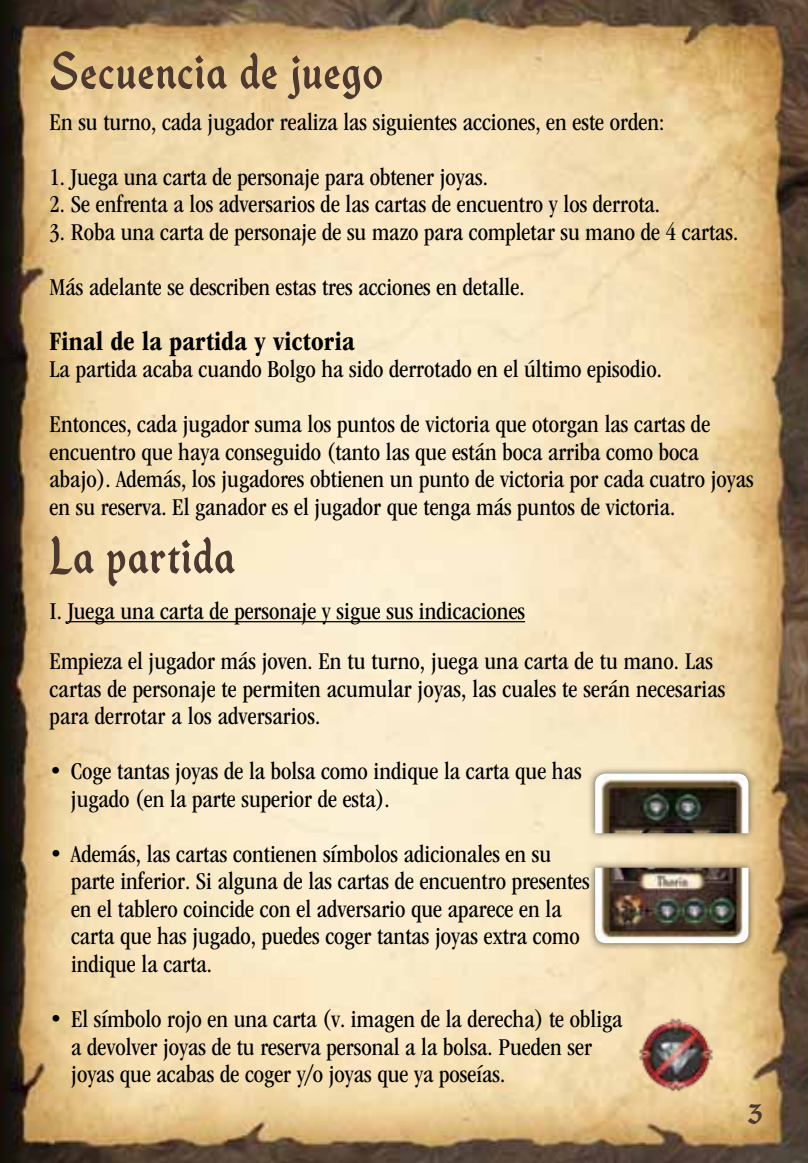
<style>
.page{position:relative;width:808px;height:1163px;background:#fff}
.page>*{position:absolute;margin:0;border:0;box-sizing:border-box;transform-origin:0 0}
.t1{font:70px "House Holiday TTF Gothic";letter-spacing:.025em;color:#4e3931}
.t2{font:40.5px "House Holiday TTF Gothic";color:#4e3931;scale:1.11 1}
.t3{font:700 condensed 27.5px "ITC Garamond Std";letter-spacing:.01em;color:#000}
.t4{font:condensed 25px/27.5px "ITC Garamond Std";color:#000}
</style>
<div class="page">
<img style="left:0;top:0;width:808px;height:1162px">
<div style="left:587px;top:765px;width:169px;height:75px;background:#000;opacity:.6"></div>
<img style="left:595px;top:773px;width:153px;height:60px">
<div style="left:587px;top:859px;width:169px;height:91px;background:#000;opacity:.6"></div>
<img style="left:595px;top:867px;width:153px;height:76px">
<img style="left:635px;top:1013px;width:82px;height:80px">
<hr style="left:68px;top:621px;width:457px;height:1px;background:#000">
<h1 class="t1" style="left:50px;top:38px;width:335px">Secuencia de juego</h1>
<p class="t4" style="left:50px;top:108px;width:616px">En su turno, cada jugador realiza las siguientes acciones, en este orden:</p>
<p class="t4" style="left:50px;top:163px;width:440px">1. Juega una carta de personaje para obtener joyas.</p>
<p class="t4" style="left:50px;top:191px;width:612px">2. Se enfrenta a los adversarios de las cartas de encuentro y los derrota.</p>
<p class="t4" style="left:50px;top:218px;width:690px">3. Roba una carta de personaje de su mazo para completar su mano de 4 cartas.</p>
<p class="t4" style="left:50px;top:273px;width:476px">Más adelante se describen estas tres acciones en detalle.</p>
<p class="t3" style="left:50px;top:325px;width:307px">Final de la partida y victoria</p>
<p class="t4" style="left:50px;top:356px;width:614px">La partida acaba cuando Bolgo ha sido derrotado en el último episodio.</p>
<p class="t4" style="left:50px;top:411px;width:706px">Entonces, cada jugador suma los puntos de victoria que otorgan las cartas de encuentro que haya conseguido (tanto las que están boca arriba como boca abajo). Además, los jugadores obtienen un punto de victoria por cada cuatro joyas en su reserva. El ganador es el jugador que tenga más puntos de victoria.</p>
<h1 class="t1" style="left:50px;top:522px;width:186px">La partida</h1>
<p class="t4" style="left:50px;top:586px;width:665px;line-height:50px">I. Juega una carta de personaje y sigue sus indicaciones<br>Empieza el jugador más joven. En tu turno, juega una carta de tu mano. Las</p>
<p class="t4" style="left:50px;top:675px;width:677px">cartas de personaje te permiten acumular joyas, las cuales te serán necesarias para derrotar a los adversarios.</p>
<p class="t4" style="left:71px;top:757px;width:512px;text-indent:-21px">• Coge tantas joyas de la bolsa como indique la carta que has jugado (en la parte superior de esta).</p>
<p class="t4" style="left:71px;top:840px;width:520px;text-indent:-21px">• Además, las cartas contienen símbolos adicionales en su parte inferior. Si alguna de las cartas de encuentro presentes en el tablero coincide con el adversario que aparece en la carta que has jugado, puedes coger tantas joyas extra como indique la carta.</p>
<p class="t4" style="left:71px;top:1005px;width:553px;text-indent:-21px">• El símbolo rojo en una carta (v. imagen de la derecha) te obliga a devolver joyas de tu reserva personal a la bolsa. Pueden ser joyas que acabas de coger y/o joyas que ya poseías.</p>
<h2 class="t2" style="left:748px;top:1093px;width:15px">3</h2>
</div>
